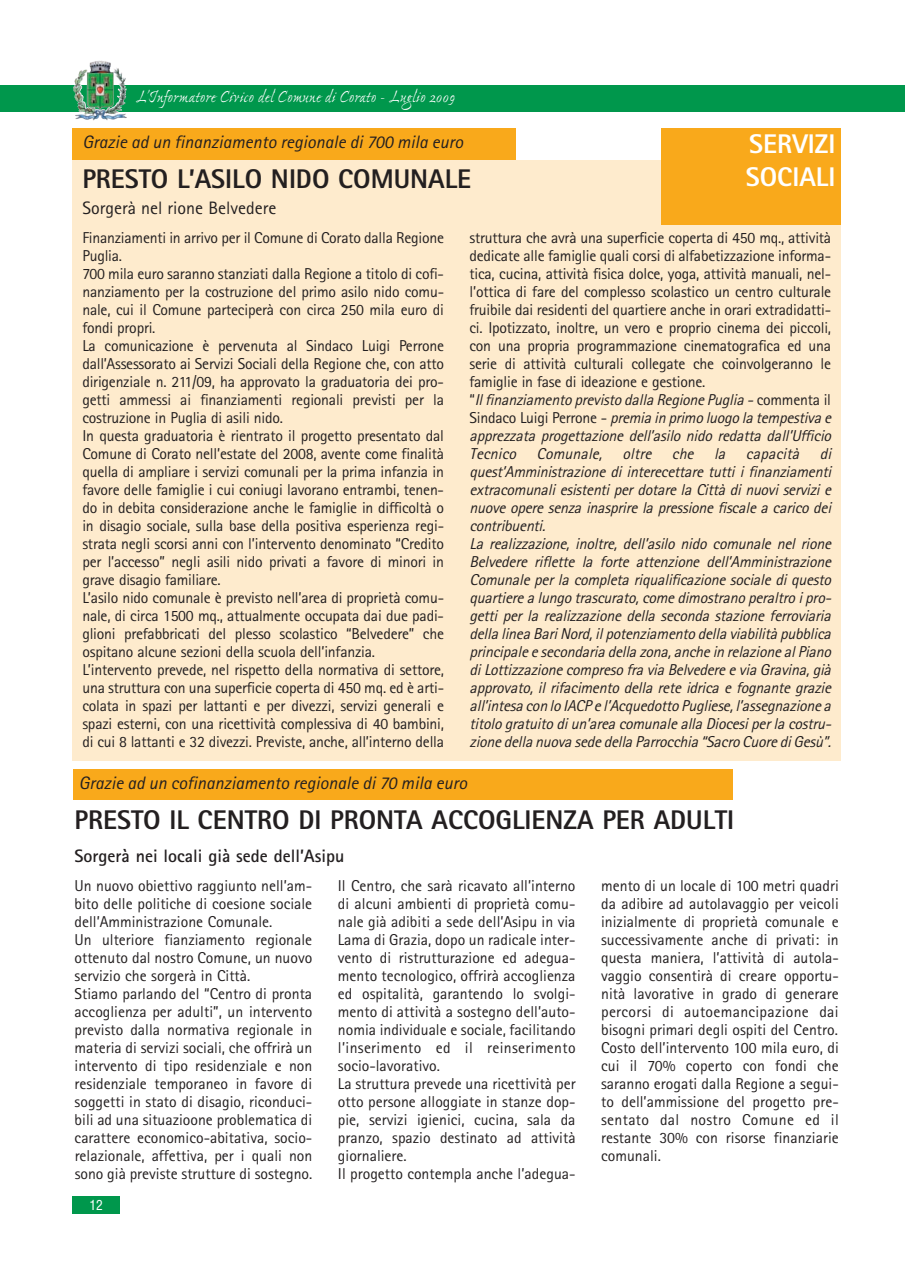
<style>
.page{position:relative;width:905px;height:1273px;background:#fff}
.page>*{position:absolute;margin:0;border:0;box-sizing:border-box;transform-origin:0 0}
.t1{font:800 27px "Rotis Sans Serif";color:#231f20}
.t2{font:800 27px/32.4px "Rotis Sans Serif";color:#fff}
.t3{font:italic 18px "Rotis Sans Serif";color:#231f20}
.t4{font:18px "Ex Ponto MM Os F.290.wt";letter-spacing:-.01em;color:#fff}
.t5{font:700 18px "Rotis Sans Serif";color:#231f20}
.t6{font:18px "Rotis Sans Serif";color:#231f20}
.t7{font:15.75px/18px "Rotis Sans Serif";letter-spacing:-.015em;color:#231f20}
.t8{font:italic 15.75px/18px "Rotis Sans Serif";letter-spacing:-.015em;color:#231f20}
.t9{font:condensed 13.5px "Helvetica";color:#fff}
.s1{font-style:normal}
</style>
<div class="page">
<div style="left:72px;top:160px;width:769px;height:71px;background:#feebcd"></div>
<div style="left:72px;top:1196px;width:48px;height:17px;background:#00974c"></div>
<div style="left:0;top:85px;width:905px;height:26px;background:#00974c"></div>
<img style="left:73px;top:69px;width:15px;height:33px">
<div style="left:72px;top:228px;width:769px;height:532px;background:#feebcd"></div>
<div style="left:72px;top:128px;width:444px;height:32px;background:#f9a91b"></div>
<div style="left:73px;top:769px;width:660px;height:30px;background:#f9a91b"></div>
<div style="left:662px;top:128px;width:179px;height:96px;background:#f9a91b"></div>
<p class="t4" style="left:136px;top:89px;width:320px">L’Informatore Civico del Comune di Corato - Luglio 2009</p>
<p class="t3" style="left:82px;top:136px;width:382px">Grazie ad un finanziamento regionale di 700 mila euro</p>
<h1 class="t1" style="left:82px;top:169px;width:390px">PRESTO L’ASILO NIDO COMUNALE</h1>
<p class="t6" style="left:82px;top:201px;width:195px">Sorgerà nel rione Belvedere</p>
<h1 class="t2" style="left:746px;top:130px;width:91px">SERVIZI<br>SOCIALI</h1>
<p class="t7" style="left:82px;top:230px;width:363px">Finanziamenti in arrivo per il Comune di Corato dalla Regione Puglia.<br>700 mila euro saranno stanziati dalla Regione a titolo di cofi&shy;nanziamento per la costruzione del primo asilo nido comu&shy;nale, cui il Comune parteciperà con circa 250 mila euro di fondi propri.<br>La comunicazione è pervenuta al Sindaco Luigi Perrone dall’Assessorato ai Servizi Sociali della Regione che, con atto dirigenziale n. 211/09, ha approvato la graduatoria dei pro&shy;getti ammessi ai finanziamenti regionali previsti per la costruzione in Puglia di asili nido.<br>In questa graduatoria è rientrato il progetto presentato dal Comune di Corato nell’estate del 2008, avente come finalità quella di ampliare i servizi comunali per la prima infanzia in favore delle famiglie i cui coniugi lavorano entrambi, tenen&shy;do in debita considerazione anche le famiglie in difficoltà o in disagio sociale, sulla base della positiva esperienza regi&shy;strata negli scorsi anni con l’intervento denominato “Credito per l’accesso” negli asili nido privati a favore di minori in grave disagio familiare.<br>L’asilo nido comunale è previsto nell’area di proprietà comu&shy;nale, di circa 1500 mq., attualmente occupata dai due padi&shy;glioni prefabbricati del plesso scolastico “Belvedere” che ospitano alcune sezioni della scuola dell’infanzia.<br>L’intervento prevede, nel rispetto della normativa di settore, una struttura con una superficie coperta di 450 mq. ed è arti&shy;colata in spazi per lattanti e per divezzi, servizi generali e spazi esterni, con una ricettività complessiva di 40 bambini, di cui 8 lattanti e 32 divezzi. Previste, anche, all’interno della</p>
<p class="t8" style="left:469px;top:230px;width:366px"><span class="s1">struttura che avrà una superficie coperta di 450 mq., attività dedicate alle famiglie quali corsi di alfabetizzazione informa&shy;tica, cucina, attività fisica dolce, yoga, attività manuali, nel&shy;l’ottica di fare del complesso scolastico un centro culturale fruibile dai residenti del quartiere anche in orari extradidatti&shy;ci. Ipotizzato, inoltre, un vero e proprio cinema dei piccoli, con una propria programmazione cinematografica ed una serie di attività culturali collegate che coinvolgeranno le famiglie in fase di ideazione e gestione.<br>“</span> Ilfinanziamento previsto dalla Regione Puglia - <span class="s1">c o m m e n t a i l S i n d a c o L u i g i Pe r r o n e -</span> premia in primo luogo la tempestiva e apprezzata progettazione dell’asilo nido redatta dall’Ufficio Tecnico Comunale, oltre che la capacità di quest’Amministrazione di interecettare tutti i finanziamenti extracomunali esistenti per dotare la Città di nuovi servizi e nuove opere senza inasprire la pressione fiscale a carico dei contribuenti.<br>La realizzazione, inoltre, dell’asilo nido comunale nel rione Belvedere riflette la forte attenzione dell’Amministrazione Comunale per la completa riqualificazione sociale di questo quartiere a lungo trascurato,come dimostrano peraltro ipro&shy;getti per la realizzazione della seconda stazione ferroviaria della linea BariNord,ilpotenziamento della viabilità pubblica principale e secondaria della zona,anche in relazione alPiano diLottizzazione compreso fra via Belvedere e via Gravina,già approvato, il rifacimento della rete idrica e fognante grazie all’intesa con lo IACP e l’Acquedotto Pugliese,l’assegnazione a titolo gratuito diun’area comunale alla Diocesiperla costru&shy;zione della nuova sede della Parrocchia “Sacro Cuore diGesù”.</p>
<p class="t3" style="left:79px;top:776px;width:390px">Grazie ad un cofinanziamento regionale di 70 mila euro</p>
<h1 class="t1" style="left:75px;top:810px;width:661px">PRESTO IL CENTRO DI PRONTA ACCOGLIENZA PER ADULTI</h1>
<p class="t5" style="left:75px;top:849px;width:271px">Sorgerà nei locali già sede dell’Asipu</p>
<p class="t7" style="left:75px;top:878px;width:239px">Un nuovo obiettivo raggiunto nell’am&shy;bito delle politiche di coesione sociale dell’Amministrazione Comunale.<br>Un ulteriore fianziamento regionale ottenuto dal nostro Comune, un nuovo servizio che sorgerà in Città.<br>Stiamo parlando del “Centro di pronta accoglienza per adulti”, un intervento previsto dalla normativa regionale in materia di servizi sociali, che offrirà un intervento di tipo residenziale e non residenziale temporaneo in favore di soggetti in stato di disagio, riconduci&shy;bili ad una situazioone problematica di carattere economico-abitativa, socio&shy;relazionale, affettiva, per i quali non sono già previste strutture di sostegno.</p>
<p class="t7" style="left:338px;top:878px;width:239px">Il Centro, che sarà ricavato all’interno di alcuni ambienti di proprietà comu&shy;nale già adibiti a sede dell’Asipu in via Lama di Grazia, dopo un radicale inter&shy;vento di ristrutturazione ed adegua&shy;mento tecnologico, offrirà accoglienza ed ospitalità, garantendo lo svolgi&shy;mento di attività a sostegno dell’auto&shy;nomia individuale e sociale, facilitando l’inserimento ed il reinserimento socio-lavorativo.<br>La struttura prevede una ricettività per otto persone alloggiate in stanze dop&shy;pie, servizi igienici, cucina, sala da pranzo, spazio destinato ad attività giornaliere.<br>Il progetto contempla anche l’adegua-</p>
<p class="t7" style="left:601px;top:878px;width:239px;text-align:justify">mento di un locale di 100 metri quadri da adibire ad autolavaggio per veicoli inizialmente di proprietà comunale e successivamente anche di privati: in questa maniera, l’attività di autola&shy;vaggio consentirà di creare opportu&shy;nità lavorative in grado di generare percorsi di autoemancipazione dai bisogni primari degli ospiti del Centro.<br>Costo dell’intervento 100 mila euro, di cui il 70% coperto con fondi che saranno erogati dalla Regione a segui&shy;to dell’ammissione del progetto pre&shy;sentato dal nostro Comune ed il restante 30% con risorse finanziarie comunali.</p>
<p class="t9" style="left:89px;top:1196px;width:15px">12</p>
</div>
